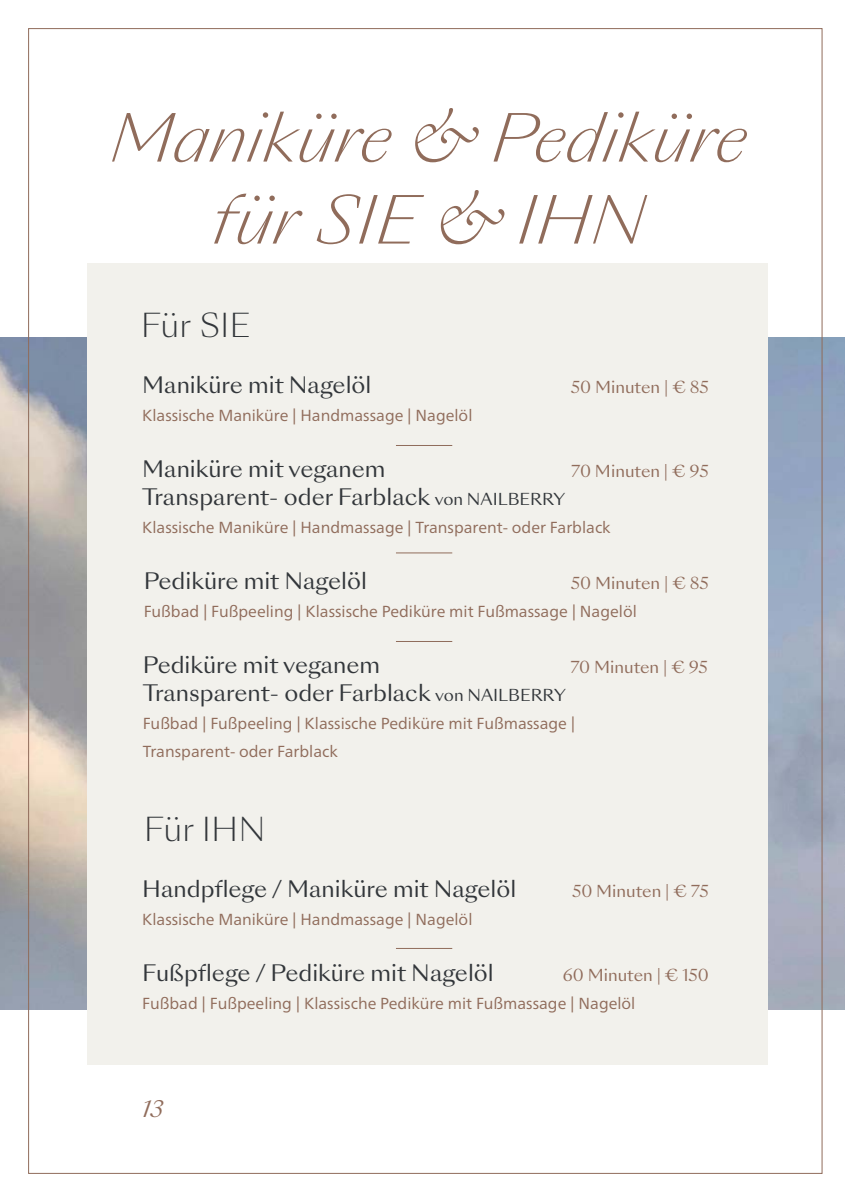
<style>
.page{position:relative;width:845px;height:1202px;background:#fff}
.page>*{position:absolute;margin:0;border:0;box-sizing:border-box;transform-origin:0 0}
.t1{font:italic 300 64px/82px "Sang Bleu Sunrise";color:#906c5b;text-align:center}
.t2{font:300 32px "Sang Bleu Sunrise";color:#32363a}
.t3{font:22px/28px "Sang Bleu Sunrise";color:#32363a}
.t4{font:italic 22px "Sang Bleu Sunrise";color:#906c5b}
.t5{font:16px/28px "Frutiger Neue LT Pro";color:#906c5b}
.t6{font:16px "Sang Bleu Sunrise";color:#906c5b}
.s1{font-size:16px}
</style>
<div class="page">
<img style="left:0;top:337px;width:845px;height:672px">
<div style="left:87px;top:264px;width:680px;height:801px;background:#f2f1ec"></div>
<hr style="left:396px;top:445px;width:56px;height:1px;background:#906c5b">
<hr style="left:396px;top:553px;width:56px;height:1px;background:#906c5b">
<hr style="left:396px;top:641px;width:56px;height:1px;background:#906c5b">
<hr style="left:396px;top:948px;width:56px;height:1px;background:#906c5b">
<h1 class="t1" style="left:109px;top:100px;width:639px">Maniküre &amp; Pediküre für SIE &amp; IHN</h1>
<h2 class="t2" style="left:141px;top:304px;width:111px">Für SIE</h2>
<h3 class="t3" style="left:142px;top:372px;width:231px">Maniküre mit Nagelöl</h3>
<p class="t5" style="left:142px;top:401px;width:332px">Klassische Maniküre | Handmassage | Nagelöl</p>
<p class="t6" style="left:571px;top:376px;width:139px">50 Minuten | € 85</p>
<h3 class="t3" style="left:142px;top:456px;width:425px">Maniküre mit veganem<br>Transparent- oder Farblack <span class="s1">von NAILBERRY</span></h3>
<p class="t5" style="left:142px;top:513px;width:470px">Klassische Maniküre | Handmassage | Transparent- oder Farblack</p>
<p class="t6" style="left:571px;top:460px;width:139px">70 Minuten | € 95</p>
<h3 class="t3" style="left:144px;top:568px;width:225px">Pediküre mit Nagelöl</h3>
<p class="t5" style="left:144px;top:597px;width:495px">Fußbad | Fußpeeling | Klassische Pediküre mit Fußmassage | Nagelöl</p>
<p class="t6" style="left:571px;top:572px;width:139px">50 Minuten | € 85</p>
<h3 class="t3" style="left:143px;top:652px;width:425px">Pediküre mit veganem<br>Transparent- oder Farblack <span class="s1">von NAILBERRY</span></h3>
<p class="t5" style="left:143px;top:709px;width:434px">Fußbad | Fußpeeling | Klassische Pediküre mit Fußmassage |<br>Transparent- oder Farblack</p>
<p class="t6" style="left:570px;top:656px;width:139px">70 Minuten | € 95</p>
<h2 class="t2" style="left:144px;top:808px;width:123px">Für IHN</h2>
<h3 class="t3" style="left:142px;top:876px;width:375px">Handpflege / Maniküre mit Nagelöl</h3>
<p class="t5" style="left:142px;top:905px;width:332px">Klassische Maniküre | Handmassage | Nagelöl</p>
<h3 class="t3" style="left:142px;top:960px;width:353px">Fußpflege / Pediküre mit Nagelöl</h3>
<p class="t5" style="left:142px;top:989px;width:495px">Fußbad | Fußpeeling | Klassische Pediküre mit Fußmassage | Nagelöl</p>
<p class="t6" style="left:572px;top:880px;width:138px">50 Minuten | € 75</p>
<p class="t6" style="left:563px;top:964px;width:148px">60 Minuten | € 150</p>
<h3 class="t4" style="left:142px;top:1094px;width:23px">13</h3>
</div>
